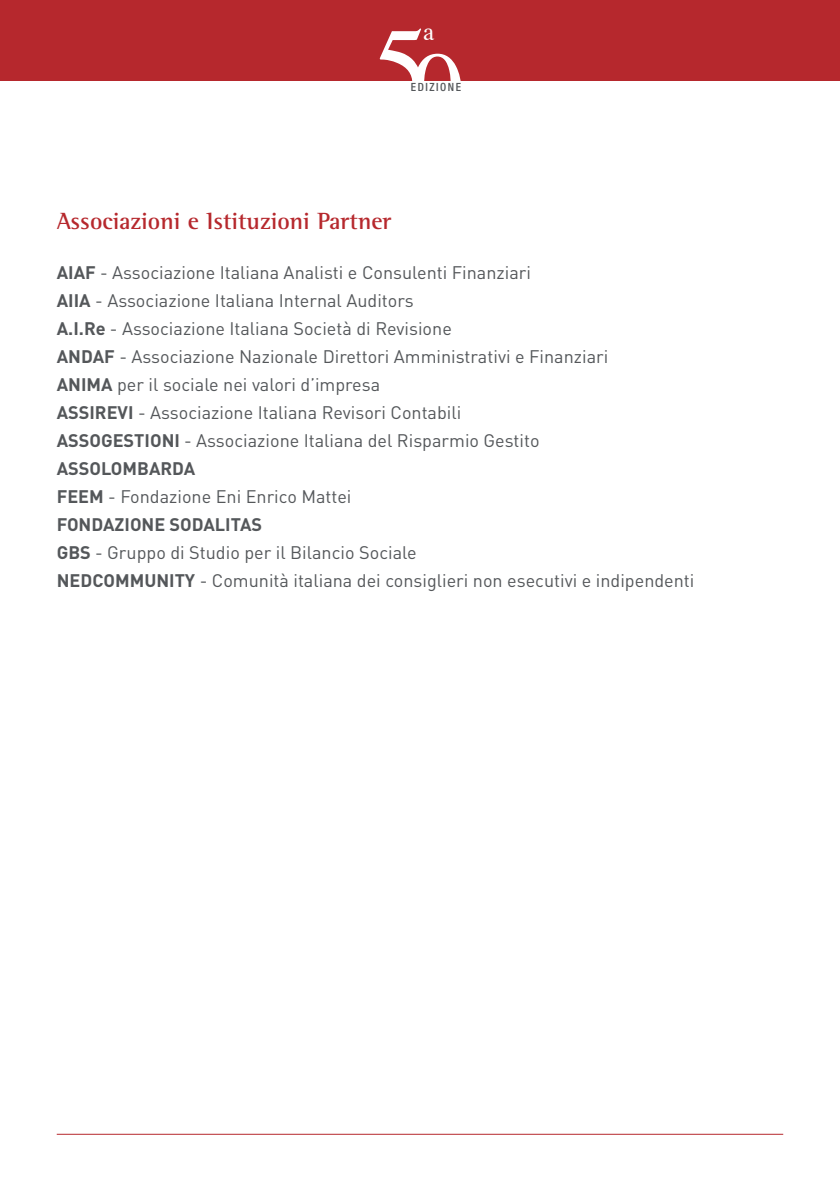
<style>
.page{position:relative;width:840px;height:1191px;background:#fff}
.page>*{position:absolute;margin:0;border:0;box-sizing:border-box;transform-origin:0 0}
.t1{font:25.4px "Times";color:#fff}
._01_Paragrafo_Red{font:700 24px "Rotis Semi Serif Std";color:#b6282d}
._02_Testo{font:18px "DIN";color:#54575a}
._02_Testo-2{font:700 18px "DIN";color:#54575a}
.t2{font:500 condensed 11.4px "Helvetica Neue LT Std";letter-spacing:.14em;color:#54575a}
.s1{font-weight:700}
</style>
<div class="page">
<div style="left:0;top:0;width:839px;height:81px;background:#b6282d"></div>
<svg style="left:379px;top:28px;width:82px;height:53px"></svg>
<hr style="left:57px;top:1133px;width:725px;height:1px;background:#b6282d">
<h1 class="t1" style="left:423px;top:8px;width:13px">a</h1>
<p class="t2" style="left:410px;top:80px;width:52px">EDIZIONE</p>
<p class="_01_Paragrafo_Red" style="left:57px;top:207px;width:336px">Associazioni e Istituzioni Partner</p>
<p class="_02_Testo" style="left:57px;top:261px;width:475px"><span class="s1">AIAF</span> - Associazione Italiana Analisti e Consulenti Finanziari</p>
<p class="_02_Testo" style="left:57px;top:289px;width:358px"><span class="s1">AIIA</span> - Associazione Italiana Internal Auditors</p>
<p class="_02_Testo" style="left:57px;top:317px;width:396px"><span class="s1">A.I.Re</span> - Associazione Italiana Società di Revisione</p>
<p class="_02_Testo" style="left:57px;top:345px;width:552px"><span class="s1">ANDAF</span> - Associazione Nazionale Direttori Amministrativi e Finanziari</p>
<p class="_02_Testo" style="left:57px;top:373px;width:325px"><span class="s1">ANIMA</span> per il sociale nei valori d’impresa</p>
<p class="_02_Testo" style="left:57px;top:401px;width:406px"><span class="s1">ASSIREVI</span> - Associazione Italiana Revisori Contabili</p>
<p class="_02_Testo" style="left:57px;top:429px;width:484px"><span class="s1">ASSOGESTIONI</span> - Associazione Italiana del Risparmio Gestito</p>
<p class="_02_Testo-2" style="left:57px;top:457px;width:140px">ASSOLOMBARDA</p>
<p class="_02_Testo" style="left:57px;top:485px;width:296px"><span class="s1">FEEM</span> - Fondazione Eni Enrico Mattei</p>
<p class="_02_Testo-2" style="left:57px;top:513px;width:207px">FONDAZIONE SODALITAS</p>
<p class="_02_Testo" style="left:57px;top:541px;width:361px"><span class="s1">GBS</span> - Gruppo di Studio per il Bilancio Sociale</p>
<p class="_02_Testo" style="left:57px;top:569px;width:639px"><span class="s1">NEDCOMMUNITY</span> - Comunità italiana dei consiglieri non esecutivi e indipendenti</p>
</div>
